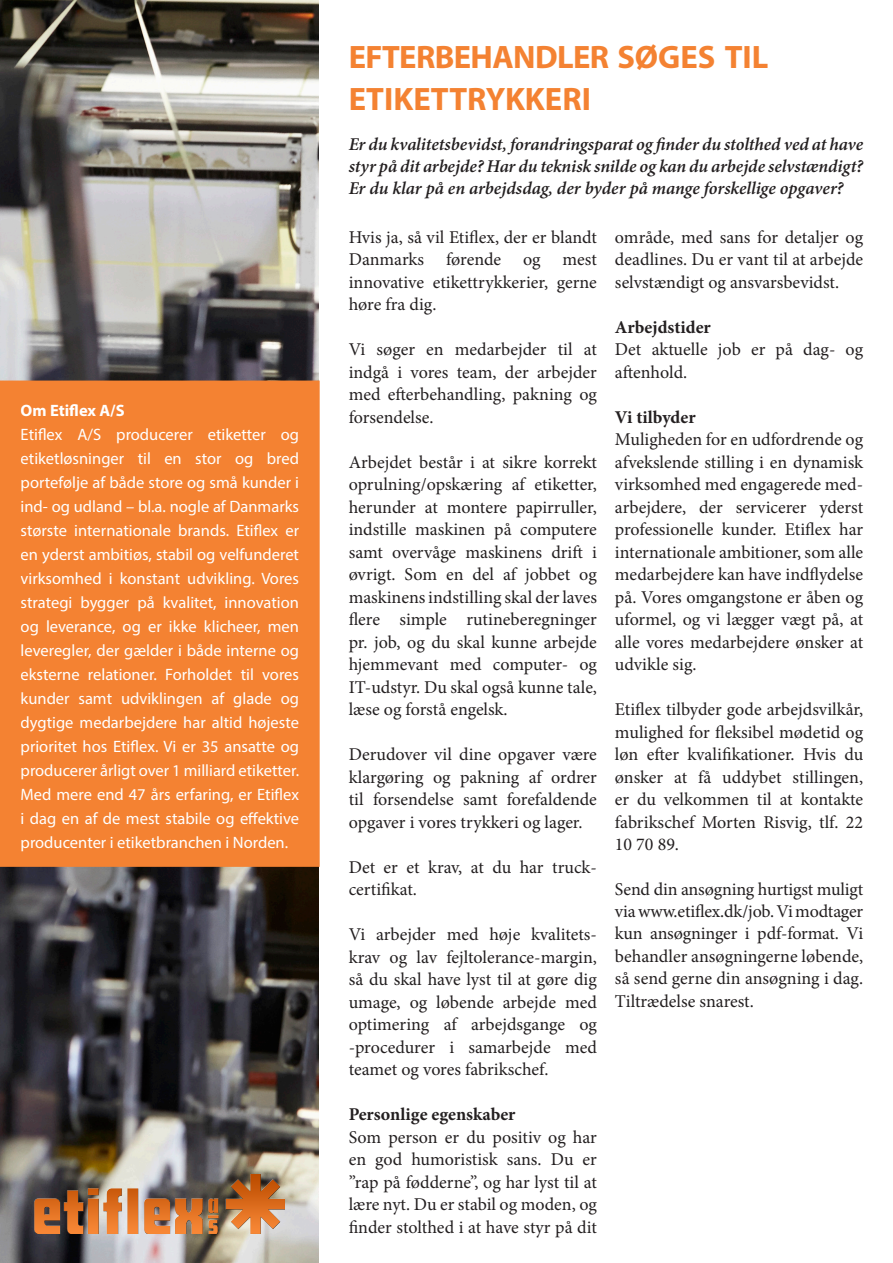
<style>
.page{position:relative;width:893px;height:1263px;background:#fff}
.page>*{position:absolute;margin:0;border:0;box-sizing:border-box;transform-origin:0 0}
.t1{font:700 32.55px/42px "Myriad Pro";color:#f48232}
.t2{font:18px/22.5px "Minion Pro";color:#231f20;text-align:justify}
.t3{font:italic 600 18px/21.8px "Minion Pro";color:#231f20;text-align:justify}
.t4{font:700 18px "Minion Pro";color:#231f20}
.t5{font:16.5px/24px "Myriad Pro";color:#fff;text-align:justify}
.t6{font:700 16.5px "Myriad Pro";color:#fff}
</style>
<div class="page">
<img style="left:0;top:0;width:319px;height:1263px">
<div style="left:0;top:381px;width:319px;height:485px;background:#f48232"></div>
<div style="left:0;top:381px;width:320px;height:486px;border:2px solid #f48232"></div>
<img style="left:34px;top:1175px;width:250px;height:59px">
<p class="t6" style="left:21px;top:399px;width:106px">Om Etiflex A/S</p>
<p class="t5" style="left:21px;top:422px;width:280px">Etiflex A/S producerer etiketter og etiketløsninger til en stor og bred portefølje af både store og små kunder i ind- og udland – bl.a. nogle af Danmarks største internationale brands. Etiflex er en yderst ambitiøs, stabil og velfunderet virksomhed i konstant udvikling. Vores strategi bygger på kvalitet, innovation og leverance, og er ikke klicheer, men leveregler, der gælder i både interne og eksterne relationer. Forholdet til vores kunder samt udviklingen af glade og dygtige medarbejdere har altid højeste prioritet hos Etiflex. Vi er 35 ansatte og producerer årligt over 1 milliard etiketter.<br>Med mere end 47 års erfaring, er Etiflex i dag en af de mest stabile og effektive producenter i etiketbranchen i Norden.</p>
<p class="t1" style="left:349px;top:35px;width:421px">EFTERBEHANDLER SØGES TIL<br>ETIKETTRYKKERI</p>
<p class="t3" style="left:349px;top:133px;width:516px">Er du kvalitetsbevidst, forandringsparat og finder du stolthed ved at have styr på dit arbejde? Har du teknisk snilde og kan du arbejde selvstændigt?<br>Er du klar på en arbejdsdag, der byder på mange forskellige opgaver?</p>
<p class="t2" style="left:349px;top:226px;width:250px">Hvis ja, så vil Etiflex, der er blandt Danmarks førende og mest innovative etikettrykkerier, gerne høre fra dig.</p>
<p class="t2" style="left:349px;top:338px;width:250px">Vi søger en medarbejder til at indgå i vores team, der arbejder med efterbehandling, pakning og forsendelse.</p>
<p class="t2" style="left:349px;top:451px;width:250px">Arbejdet består i at sikre korrekt oprulning/opskæring af etiketter, herunder at montere papirruller, indstille maskinen på computere samt overvåge maskinens drift i øvrigt. Som en del af jobbet og maskinens indstilling skal der laves flere simple rutineberegninger pr. job, og du skal kunne arbejde hjemmevant med computer- og IT-udstyr. Du skal også kunne tale, læse og forstå engelsk.</p>
<p class="t2" style="left:349px;top:743px;width:250px">Derudover vil dine opgaver være klargøring og pakning af ordrer til forsendelse samt forefaldende opgaver i vores trykkeri og lager.</p>
<p class="t2" style="left:349px;top:856px;width:248px">Det er et krav, at du har truck&shy;certifikat.</p>
<p class="t2" style="left:349px;top:923px;width:250px">Vi arbejder med høje kvalitets&shy;krav og lav fejltolerance-margin, så du skal have lyst til at gøre dig umage, og løbende arbejde med optimering af arbejdsgange og -procedurer i samarbejde med teamet og vores fabrikschef.</p>
<p class="t4" style="left:349px;top:1102px;width:168px">Personlige egenskaber</p>
<p class="t2" style="left:349px;top:1126px;width:250px">Som person er du positiv og har en god humoristisk sans. Du er ”rap på fødderne”, og har lyst til at lære nyt. Du er stabil og moden, og finder stolthed i at have styr på dit</p>
<p class="t2" style="left:615px;top:226px;width:250px">område, med sans for detaljer og deadlines. Du er vant til at arbejde selvstændigt og ansvarsbevidst.</p>
<p class="t4" style="left:615px;top:314px;width:97px">Arbejdstider</p>
<p class="t2" style="left:615px;top:338px;width:250px">Det aktuelle job er på dag- og aftenhold.</p>
<p class="t4" style="left:615px;top:404px;width:82px">Vi tilbyder</p>
<p class="t2" style="left:615px;top:428px;width:250px">Muligheden for en udfordrende og afvekslende stilling i en dynamisk virksomhed med engagerede med&shy;arbejdere, der servicerer yderst professionelle kunder. Etiflex har internationale ambitioner, som alle medarbejdere kan have indflydelse på. Vores omgangstone er åben og uformel, og vi lægger vægt på, at alle vores medarbejdere ønsker at udvikle sig.</p>
<p class="t2" style="left:615px;top:698px;width:250px">Etiflex tilbyder gode arbejdsvilkår, mulighed for fleksibel mødetid og løn efter kvalifikationer. Hvis du ønsker at få uddybet stillingen, er du velkommen til at kontakte fabrikschef Morten Risvig, tlf. 22<br>10 70 89.</p>
<p class="t2" style="left:615px;top:878px;width:250px">Send din ansøgning hurtigst muligt via www.etiflex.dk/job. Vi modtager kun ansøgninger i pdf-format. Vi behandler ansøgningerne løbende, så send gerne din ansøgning i dag.<br>Tiltrædelse snarest.</p>
</div>
